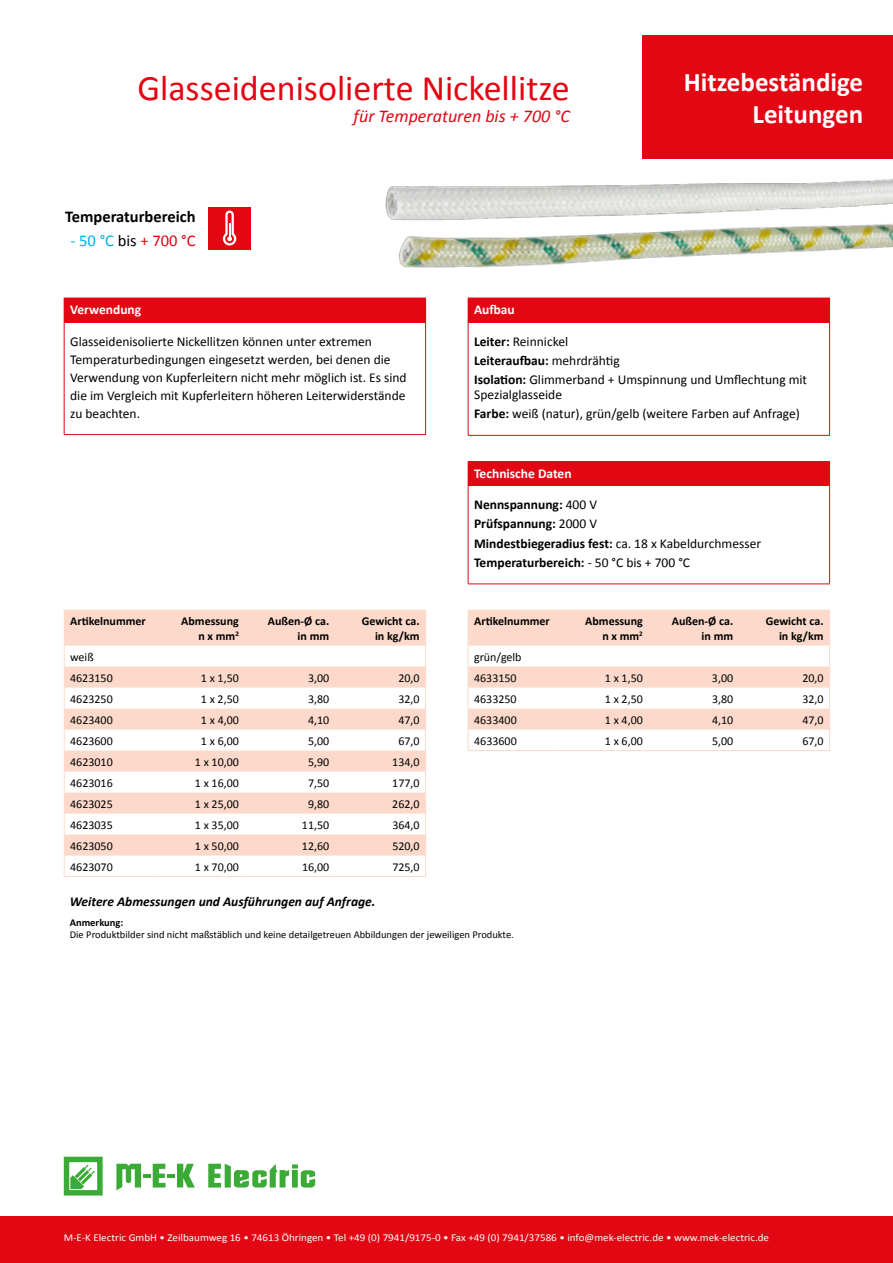
<style>
.page{position:relative;width:893px;height:1263px;background:#fff}
.page>*{position:absolute;margin:0;border:0;box-sizing:border-box;transform-origin:0 0}
.t1{font:36px "Calibri";color:#e30613}
.t2{font:700 27px/32.4px "Calibri";color:#fff;text-align:right}
.t3{font:italic 18px "Calibri";color:#e30613}
.t4{font:700 16.5px "Calibri";color:#000}
.t5{font:16.5px "Calibri";color:#e30613}
.t6{font:13.5px/18px "Calibri";color:#000}
.t7{font:700 13.5px/19.2px "Calibri";color:#000}
.t8{font:italic 700 13.5px "Calibri";color:#000}
.t9{font:700 13.5px "Calibri";color:#fff}
.t10{font:12px/21px "Calibri";color:#000}
.t11{font:700 12px/14.4px "Calibri";color:#000;text-align:right}
.t12{font:10.5px "Calibri";color:#fff;scale:1.05 1}
.t13{font:10.5px "Calibri";color:#000}
.t14{font:700 10.5px "Calibri";color:#000}
.s1{color:#00b0e9}
.s2{color:#000}
.s3{font-weight:700}
.s4{font-weight:400}
</style>
<div class="page">
<div style="left:642px;top:35px;width:251px;height:123px;background:#e30613"></div>
<img style="left:386px;top:158px;width:507px;height:39px">
<div style="left:208px;top:207px;width:43px;height:42px;background:#e30613"></div>
<svg style="left:222px;top:210px;width:15px;height:36px"></svg>
<div style="left:64px;top:298px;width:362px;height:25px;background:#e30613"></div>
<hr style="left:64px;top:323px;width:1px;height:111px;background:#e30613">
<hr style="left:425px;top:323px;width:1px;height:111px;background:#e30613">
<hr style="left:64px;top:434px;width:362px;height:1px;background:#e30613">
<div style="left:468px;top:298px;width:362px;height:25px;background:#e30613"></div>
<hr style="left:468px;top:323px;width:1px;height:112px;background:#e30613">
<hr style="left:829px;top:323px;width:1px;height:112px;background:#e30613">
<hr style="left:468px;top:435px;width:362px;height:1px;background:#e30613">
<div style="left:468px;top:462px;width:362px;height:24px;background:#e30613"></div>
<hr style="left:468px;top:461px;width:362px;height:1px;background:#e30613">
<hr style="left:468px;top:486px;width:1px;height:97px;background:#e30613">
<hr style="left:829px;top:486px;width:1px;height:97px;background:#e30613">
<hr style="left:468px;top:583px;width:362px;height:1px;background:#e30613">
<div style="left:0;top:1216px;width:893px;height:47px;background:#e30613"></div>
<svg style="left:208px;top:1164px;width:107px;height:23px"></svg>
<svg style="left:116px;top:1164px;width:79px;height:26px"></svg>
<svg style="left:70px;top:1164px;width:25px;height:25px"></svg>
<div style="left:64px;top:1157px;width:39px;height:38px;border:5px solid #3caa36"></div>
<svg style="left:65px;top:611px;width:360px;height:244px;fill:#fcd9ca"></svg>
<hr style="left:64px;top:610px;width:91px;height:1px;background:#fcd9ca">
<hr style="left:64px;top:610px;width:1px;height:35px;background:#fcd9ca">
<hr style="left:155px;top:610px;width:90px;height:1px;background:#fcd9ca">
<hr style="left:245px;top:610px;width:90px;height:1px;background:#fcd9ca">
<hr style="left:335px;top:610px;width:91px;height:1px;background:#fcd9ca">
<hr style="left:425px;top:610px;width:1px;height:35px;background:#fcd9ca">
<svg style="left:64px;top:645px;width:1px;height:231px"></svg>
<svg style="left:425px;top:645px;width:1px;height:231px"></svg>
<hr style="left:64px;top:876px;width:91px;height:1px;background:#fcd9ca">
<hr style="left:155px;top:876px;width:90px;height:1px;background:#fcd9ca">
<hr style="left:245px;top:876px;width:90px;height:1px;background:#fcd9ca">
<hr style="left:335px;top:876px;width:91px;height:1px;background:#fcd9ca">
<svg style="left:468px;top:610px;width:362px;height:140px"></svg>
<hr style="left:468px;top:750px;width:90px;height:1px;background:#fcd9ca">
<hr style="left:558px;top:750px;width:91px;height:1px;background:#fcd9ca">
<hr style="left:649px;top:750px;width:90px;height:1px;background:#fcd9ca">
<hr style="left:739px;top:750px;width:91px;height:1px;background:#fcd9ca">
<img style="left:385px;top:197px;width:508px;height:71px">
<h1 class="t1" style="left:137px;top:66px;width:434px">Glasseidenisolierte Nickellitze</h1>
<h3 class="t3" style="left:354px;top:104px;width:218px">für Temperaturen bis + 700 °C</h3>
<p class="t4" style="left:65px;top:206px;width:132px">Temperaturbereich</p>
<p class="t5" style="left:70px;top:230px;width:127px"><span class="s1">- 50 °C</span> <span class="s2">bis</span> + 700 °C</p>
<h2 class="t2" style="left:684px;top:65px;width:181px">Hitzebeständige<br>Leitungen</h2>
<p class="t9" style="left:70px;top:301px;width:73px">Verwendung</p>
<p class="t6" style="left:70px;top:332px;width:338px">Glasseidenisolierte Nickellitzen können unter extremen Temperaturbedingungen eingesetzt werden, bei denen die Verwendung von Kupferleitern nicht mehr möglich ist. Es sind die im Vergleich mit Kupferleitern höheren Leiterwiderstände zu beachten.</p>
<p class="t11" style="left:70px;top:614px;width:77px">Artikelnummer</p>
<p class="t11" style="left:181px;top:614px;width:59px">Abmessung n x mm<sup>2</sup></p>
<p class="t11" style="left:268px;top:614px;width:63px">Außen-Ø ca. in mm</p>
<p class="t11" style="left:362px;top:614px;width:59px">Gewicht ca. in kg/km</p>
<p class="t10" style="left:70px;top:646px;width:44px">weiß<br>4623150</p>
<p class="t10" style="left:201px;top:667px;width:39px">1 x 1,50</p>
<p class="t10" style="left:308px;top:667px;width:23px">3,00</p>
<p class="t10" style="left:398px;top:667px;width:23px">20,0</p>
<p class="t10" style="left:70px;top:688px;width:44px">4623250</p>
<p class="t10" style="left:201px;top:688px;width:39px">1 x 2,50</p>
<p class="t10" style="left:308px;top:688px;width:23px">3,80</p>
<p class="t10" style="left:398px;top:688px;width:23px">32,0</p>
<p class="t10" style="left:70px;top:709px;width:44px">4623400</p>
<p class="t10" style="left:201px;top:709px;width:39px">1 x 4,00</p>
<p class="t10" style="left:308px;top:709px;width:23px">4,10</p>
<p class="t10" style="left:398px;top:709px;width:23px">47,0</p>
<p class="t10" style="left:70px;top:730px;width:44px">4623600</p>
<p class="t10" style="left:201px;top:730px;width:39px">1 x 6,00</p>
<p class="t10" style="left:308px;top:730px;width:23px">5,00</p>
<p class="t10" style="left:398px;top:730px;width:23px">67,0</p>
<p class="t10" style="left:70px;top:751px;width:44px">4623010</p>
<p class="t10" style="left:195px;top:751px;width:46px">1 x 10,00</p>
<p class="t10" style="left:308px;top:751px;width:23px">5,90</p>
<p class="t10" style="left:392px;top:751px;width:29px">134,0</p>
<p class="t10" style="left:70px;top:772px;width:44px">4623016</p>
<p class="t10" style="left:195px;top:772px;width:46px">1 x 16,00</p>
<p class="t10" style="left:308px;top:772px;width:23px">7,50</p>
<p class="t10" style="left:392px;top:772px;width:29px">177,0</p>
<p class="t10" style="left:70px;top:793px;width:44px">4623025</p>
<p class="t10" style="left:195px;top:793px;width:46px">1 x 25,00</p>
<p class="t10" style="left:308px;top:793px;width:23px">9,80</p>
<p class="t10" style="left:392px;top:793px;width:29px">262,0</p>
<p class="t10" style="left:70px;top:814px;width:44px">4623035</p>
<p class="t10" style="left:195px;top:814px;width:46px">1 x 35,00</p>
<p class="t10" style="left:302px;top:814px;width:29px">11,50</p>
<p class="t10" style="left:392px;top:814px;width:29px">364,0</p>
<p class="t10" style="left:70px;top:835px;width:44px">4623050</p>
<p class="t10" style="left:195px;top:835px;width:46px">1 x 50,00</p>
<p class="t10" style="left:302px;top:835px;width:29px">12,60</p>
<p class="t10" style="left:392px;top:835px;width:29px">520,0</p>
<p class="t10" style="left:70px;top:856px;width:44px">4623070</p>
<p class="t10" style="left:195px;top:856px;width:46px">1 x 70,00</p>
<p class="t10" style="left:302px;top:856px;width:29px">16,00</p>
<p class="t10" style="left:392px;top:856px;width:29px">725,0</p>
<p class="t9" style="left:474px;top:301px;width:42px">Aufbau</p>
<p class="t6" style="left:474px;top:331px;width:334px;line-height:19.2px"><span class="s3">Leiter:</span> Reinnickel<br><span class="s3">Leiteraufbau:</span> mehrdrähtig<br><span class="s3">Isolation:</span> Glimmerband + Umspinnung und Umflechtung mit</p>
<p class="t6" style="left:474px;top:385px;width:327px;line-height:19.2px">Spezialglasseide<br><span class="s3">Farbe:</span> weiß (natur), grün/gelb (weitere Farben auf Anfrage)</p>
<p class="t9" style="left:474px;top:465px;width:99px">Technische Daten</p>
<p class="t7" style="left:474px;top:495px;width:288px">Nennspannung: <span class="s4">400 V<br></span>Prüfspannung: <span class="s4">2000 V<br></span>Mindestbiegeradius fest: <span class="s4">ca. 18 x Kabeldurchmesser </span>Temperaturbereich: <span class="s4">- 50 °C bis + 700 °C</span></p>
<p class="t11" style="left:474px;top:614px;width:77px">Artikelnummer</p>
<p class="t11" style="left:585px;top:614px;width:59px">Abmessung n x mm<sup>2</sup></p>
<p class="t11" style="left:672px;top:614px;width:63px">Außen-Ø ca. in mm</p>
<p class="t11" style="left:766px;top:614px;width:59px">Gewicht ca. in kg/km</p>
<p class="t10" style="left:474px;top:646px;width:49px">grün/gelb<br>4633150</p>
<p class="t10" style="left:605px;top:667px;width:39px">1 x 1,50</p>
<p class="t10" style="left:712px;top:667px;width:23px">3,00</p>
<p class="t10" style="left:802px;top:667px;width:23px">20,0</p>
<p class="t10" style="left:474px;top:688px;width:44px">4633250</p>
<p class="t10" style="left:605px;top:688px;width:39px">1 x 2,50</p>
<p class="t10" style="left:712px;top:688px;width:23px">3,80</p>
<p class="t10" style="left:802px;top:688px;width:23px">32,0</p>
<p class="t10" style="left:474px;top:709px;width:44px">4633400</p>
<p class="t10" style="left:605px;top:709px;width:39px">1 x 4,00</p>
<p class="t10" style="left:712px;top:709px;width:23px">4,10</p>
<p class="t10" style="left:802px;top:709px;width:23px">47,0</p>
<p class="t10" style="left:474px;top:730px;width:44px">4633600</p>
<p class="t10" style="left:605px;top:730px;width:39px">1 x 6,00</p>
<p class="t10" style="left:712px;top:730px;width:23px">5,00</p>
<p class="t10" style="left:802px;top:730px;width:23px">67,0</p>
<p class="t8" style="left:70px;top:893px;width:307px">Weitere Abmessungen und Ausführungen auf Anfrage.</p>
<p class="t14" style="left:70px;top:915px;width:55px">Anmerkung:</p>
<p class="t13" style="left:70px;top:928px;width:446px">Die Produktbilder sind nicht maßstäblich und keine detailgetreuen Abbildungen der jeweiligen Produkte.</p>
<p class="t12" style="left:64px;top:1231px;width:673px">M-E-K Electric GmbH • Zeilbaumweg 16 • 74613 Öhringen • Tel +49 (0) 7941/9175-0 • Fax +49 (0) 7941/37586 • info@mek-electric.de • www.mek-electric.de</p>
</div>
